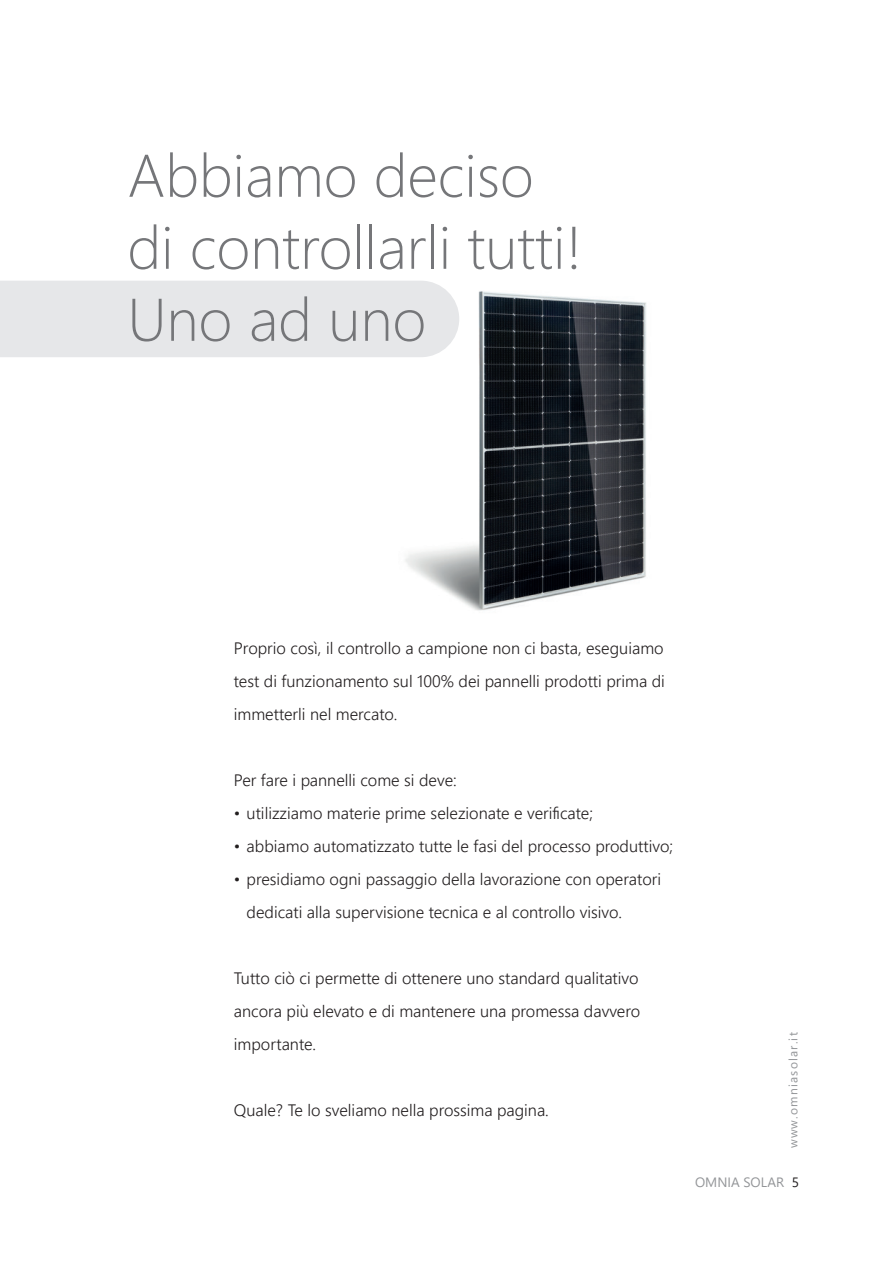
<style>
.page{position:relative;width:893px;height:1263px;background:#fff}
.page>*{position:absolute;margin:0;border:0;box-sizing:border-box;transform-origin:0 0}
.t1{font:300 60px "Segoe UI";color:#757679}
.t2{font:300 16.5px/33px "Segoe UI";color:#231f20;text-align:justify}
.t3{font:13.5px "Segoe UI";color:#939598}
.t4{font:12px "Segoe UI";letter-spacing:.1em;color:#939598}
.s1{color:#231f20}
</style>
<div class="page">
<img style="left:405px;top:291px;width:241px;height:320px">
<div style="left:0;top:281px;width:459px;height:76px;background:#e6e7e9"></div>
<p class="t1" style="left:128px;top:127px;width:408px">Abbiamo deciso</p>
<p class="t1" style="left:128px;top:199px;width:456px">di controllarli tutti!</p>
<p class="t1" style="left:128px;top:271px;width:300px">Uno ad uno</p>
<p class="t2" style="left:234px;top:631px;width:433px">Proprio così, il controllo a campione non ci basta, eseguiamo test di funzionamento sul 100% dei pannelli prodotti prima di immetterli nel mercato.</p>
<p class="t2" style="left:234px;top:763px;width:224px">Per fare i pannelli come si deve:</p>
<p class="t2" style="left:234px;top:796px;width:361px">• utilizziamo materie prime selezionate e verificate;</p>
<p class="t2" style="left:234px;top:829px;width:441px">• abbiamo automatizzato tutte le fasi del processo produttivo;</p>
<p class="t2" style="left:247px;top:862px;width:416px;text-indent:-13px">• presidiamo ogni passaggio della lavorazione con operatori dedicati alla supervisione tecnica e al controllo visivo.</p>
<p class="t2" style="left:234px;top:961px;width:408px">Tutto ciò ci permette di ottenere uno standard qualitativo ancora più elevato e di mantenere una promessa davvero importante.</p>
<p class="t2" style="left:234px;top:1093px;width:316px">Quale? Te lo sveliamo nella prossima pagina.</p>
<p class="t4" style="left:784px;top:1148px;width:117px;rotate:-90deg">www.omniasolar.it</p>
<p class="t3" style="left:695px;top:1172px;width:105px">OMNIA SOLAR <span class="s1">5</span></p>
</div>
